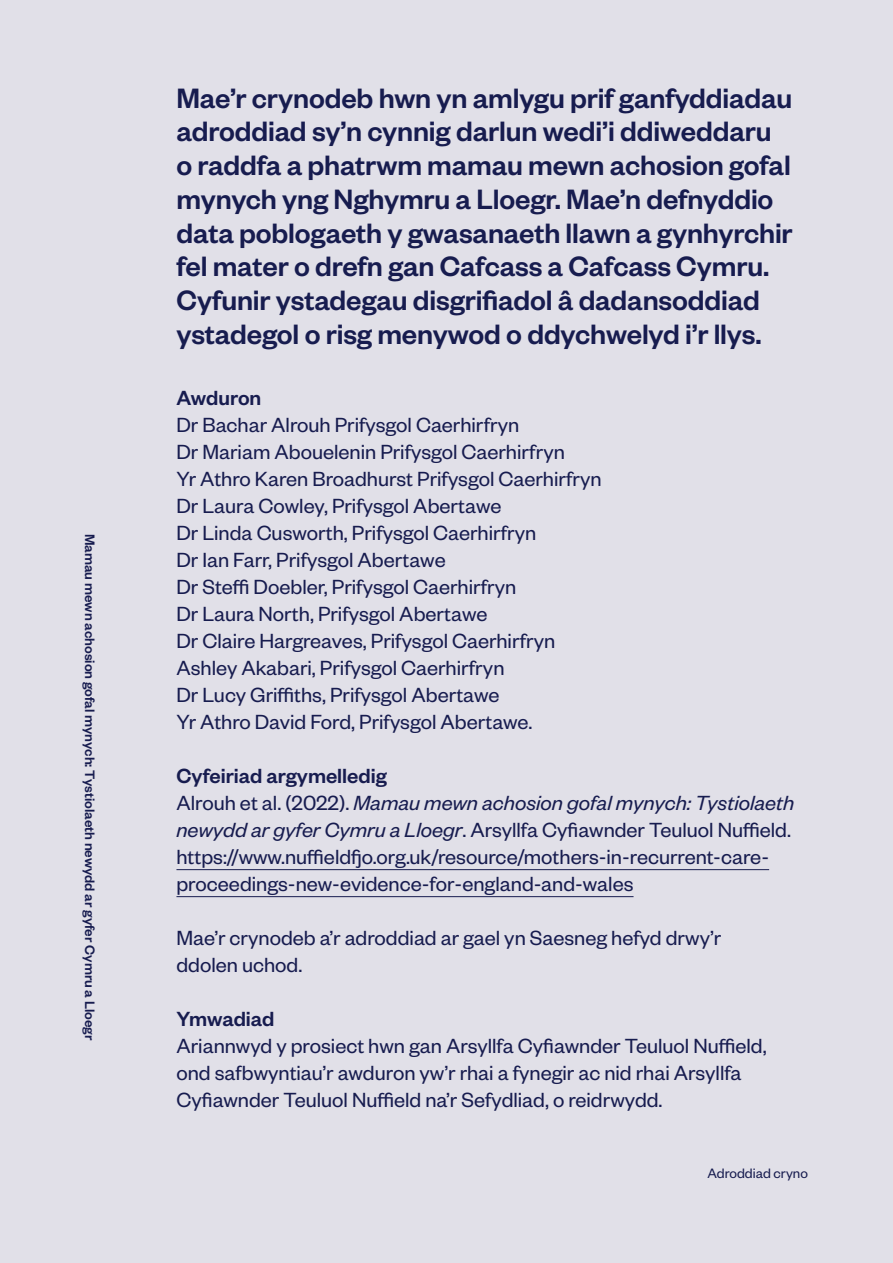
<style>
.page{position:relative;width:893px;height:1263px;background:#e1e0e8}
.page>*{position:absolute;margin:0;border:0;box-sizing:border-box;transform-origin:0 0}
.Inside_back_cover{font:500 30.75px/33.8px "Founders Grotesk";letter-spacing:-.005em;color:#171c4f}
.Inside_cover_text{font:22.5px/27px "Founders Grotesk";color:#171c4f}
.Inside_cover_partn{font:500 22.5px "Founders Grotesk";color:#171c4f}
.t1{font:500 15px "Founders Grotesk";color:#171c4f}
.t2{font:15px "Founders Grotesk";color:#171c4f}
.s1{font-style:italic}
</style>
<div class="page">
<hr style="left:176px;top:869px;width:593px;height:1px;background:#171c4f">
<hr style="left:176px;top:896px;width:457px;height:1px;background:#171c4f">
<p class="t1" style="left:99px;top:534px;width:508px;rotate:90deg">Mamau mewn achosion gofal mynych: Tystiolaeth newydd ar gyfer Cymru a Lloegr</p>
<p class="Inside_back_cover" style="left:176px;top:79px;width:618px">Mae’r crynodeb hwn yn amlygu prif ganfyddiadau adroddiad sy’n cynnig darlun wedi’i ddiweddaru o raddfa a phatrwm mamau mewn achosion gofal mynych yng Nghymru a Lloegr. Mae’n defnyddio data poblogaeth y gwasanaeth llawn a gynhyrchir fel mater o drefn gan Cafcass a Cafcass Cymru.<br>Cyfunir ystadegau disgrifiadol â dadansoddiad ystadegol o risg menywod o ddychwelyd i’r llys.</p>
<p class="Inside_cover_partn" style="left:176px;top:383px;width:86px">Awduron</p>
<p class="Inside_cover_text" style="left:176px;top:410px;width:344px">Dr Bachar Alrouh Prifysgol Caerhirfryn</p>
<p class="Inside_cover_text" style="left:176px;top:437px;width:390px">Dr Mariam Abouelenin Prifysgol Caerhirfryn</p>
<p class="Inside_cover_text" style="left:176px;top:464px;width:427px">Yr Athro Karen Broadhurst Prifysgol Caerhirfryn</p>
<p class="Inside_cover_text" style="left:176px;top:491px;width:326px">Dr Laura Cowley, Prifysgol Abertawe</p>
<p class="Inside_cover_text" style="left:176px;top:518px;width:361px">Dr Linda Cusworth, Prifysgol Caerhirfryn</p>
<p class="Inside_cover_text" style="left:176px;top:545px;width:271px">Dr Ian Farr, Prifysgol Abertawe</p>
<p class="Inside_cover_text" style="left:176px;top:572px;width:341px">Dr Steffi Doebler, Prifysgol Caerhirfryn</p>
<p class="Inside_cover_text" style="left:176px;top:599px;width:312px">Dr Laura North, Prifysgol Abertawe</p>
<p class="Inside_cover_text" style="left:176px;top:626px;width:380px">Dr Claire Hargreaves, Prifysgol Caerhirfryn</p>
<p class="Inside_cover_text" style="left:176px;top:653px;width:330px">Ashley Akabari, Prifysgol Caerhirfryn</p>
<p class="Inside_cover_text" style="left:176px;top:680px;width:325px">Dr Lucy Griffiths, Prifysgol Abertawe</p>
<p class="Inside_cover_text" style="left:176px;top:707px;width:357px">Yr Athro David Ford, Prifysgol Abertawe.</p>
<p class="Inside_cover_partn" style="left:176px;top:761px;width:212px">Cyfeiriad argymelledig</p>
<p class="Inside_cover_text" style="left:176px;top:788px;width:619px">Alrouh et al. (2022). <span class="s1">Mamau mewn achosion gofal mynych: Tystiolaeth newydd ar gyfer Cymru a Lloegr</span>. Arsyllfa Cyfiawnder Teuluol Nuffield. https://www.nuffieldfjo.org.uk/resource/mothers-in-recurrent-care&shy;proceedings-new-evidence-for-england-and-wales</p>
<p class="Inside_cover_text" style="left:176px;top:923px;width:546px">Mae’r crynodeb a’r adroddiad ar gael yn Saesneg hefyd drwy’r ddolen uchod.</p>
<p class="Inside_cover_partn" style="left:176px;top:1004px;width:100px">Ymwadiad</p>
<p class="Inside_cover_text" style="left:176px;top:1031px;width:592px">Ariannwyd y prosiect hwn gan Arsyllfa Cyfiawnder Teuluol Nuffield, ond safbwyntiau’r awduron yw’r rhai a fynegir ac nid rhai Arsyllfa<br>Cyfiawnder Teuluol Nuffield na’r Sefydliad, o reidrwydd.</p>
<p class="t2" style="left:707px;top:1164px;width:102px">Adroddiad cryno</p>
</div>
